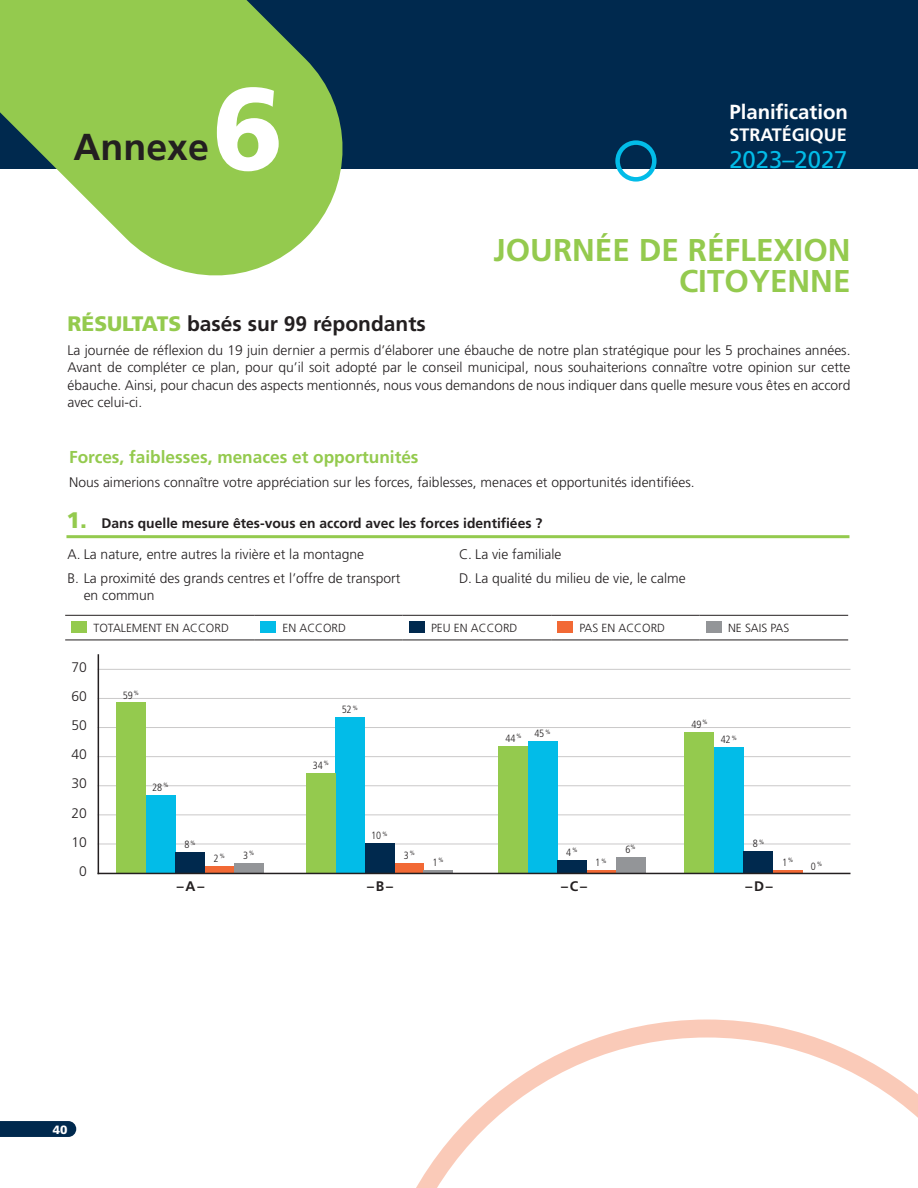
<style>
.page{position:relative;width:918px;height:1188px;background:#fff}
.page>*{position:absolute;margin:0;border:0;box-sizing:border-box;transform-origin:0 0}
.t1{font:900 116.7px "Frutiger LT Pro";color:#fff}
.t2{font:700 37.5px "Frutiger LT Pro";color:#231f20}
.t3{font:700 31.5px/31.5px "Frutiger LT Pro";color:#94ca4e;text-align:right}
.t4{font:24.15px "Frutiger LT Pro";color:#02bce8}
.t5{font:700 21px "Frutiger LT Pro";color:#231f20}
.t6{font:700 20.4px "Frutiger LT Pro";color:#fff}
.t7{font:700 18px "Frutiger LT Pro";color:#fff}
.t8{font:700 17.25px "Frutiger LT Pro";color:#94ca4e}
.t9{font:300 13.8px/17.2px "Frutiger LT Pro";color:#231f20;text-align:justify}
.t10{font:700 13.8px "Frutiger LT Pro";color:#231f20}
.t11{font:900 12px "Frutiger LT Pro";color:#fff}
.t12{font:300 11.85px "Frutiger LT Pro";color:#231f20}
.t13{font:300 condensed 10.5px "Frutiger LT Pro";letter-spacing:-.01em;color:#231f20}
.s1{font-weight:900;color:#94ca4e}
.s2{font-weight:900;font-size:22.5px;color:#94ca4e}
</style>
<div class="page">
<hr style="left:98px;top:654px;width:1px;height:220px;background:#231f20">
<hr style="left:98px;top:844px;width:752px;height:1px;background:#231f20">
<hr style="left:98px;top:814px;width:752px;height:1px;background:#231f20">
<hr style="left:98px;top:785px;width:752px;height:1px;background:#231f20">
<hr style="left:98px;top:756px;width:752px;height:1px;background:#231f20">
<hr style="left:98px;top:727px;width:752px;height:1px;background:#231f20">
<hr style="left:98px;top:698px;width:752px;height:1px;background:#231f20">
<hr style="left:98px;top:669px;width:752px;height:1px;background:#231f20">
<hr style="left:65px;top:615px;width:189px;height:1px;background:#231f20">
<hr style="left:254px;top:615px;width:149px;height:1px;background:#231f20">
<hr style="left:403px;top:615px;width:148px;height:1px;background:#231f20">
<hr style="left:551px;top:615px;width:149px;height:1px;background:#231f20">
<hr style="left:700px;top:615px;width:148px;height:1px;background:#231f20">
<hr style="left:65px;top:640px;width:189px;height:1px;background:#231f20">
<hr style="left:254px;top:640px;width:149px;height:1px;background:#231f20">
<hr style="left:403px;top:640px;width:148px;height:1px;background:#231f20">
<hr style="left:551px;top:640px;width:149px;height:1px;background:#231f20">
<hr style="left:700px;top:640px;width:148px;height:1px;background:#231f20">
<div style="left:71px;top:621px;width:16px;height:11px;background:#94ca4e"></div>
<div style="left:260px;top:621px;width:16px;height:11px;background:#02bce8"></div>
<div style="left:409px;top:621px;width:15px;height:11px;background:#00294e"></div>
<div style="left:557px;top:621px;width:16px;height:11px;background:#f26935"></div>
<div style="left:706px;top:621px;width:15px;height:11px;background:#939598"></div>
<div style="left:146px;top:795px;width:29px;height:78px;background:#02bce8"></div>
<div style="left:205px;top:866px;width:29px;height:7px;background:#f26935"></div>
<div style="left:234px;top:863px;width:29px;height:10px;background:#939598"></div>
<div style="left:116px;top:702px;width:30px;height:171px;background:#94ca4e"></div>
<div style="left:175px;top:852px;width:30px;height:21px;background:#00294e"></div>
<div style="left:335px;top:717px;width:30px;height:156px;background:#02bce8"></div>
<div style="left:394px;top:863px;width:29px;height:10px;background:#f26935"></div>
<hr style="left:423px;top:870px;width:30px;height:3px;background:#939598">
<div style="left:306px;top:773px;width:29px;height:100px;background:#94ca4e"></div>
<div style="left:365px;top:843px;width:29px;height:30px;background:#00294e"></div>
<hr style="left:587px;top:870px;width:29px;height:3px;background:#f26935">
<div style="left:616px;top:857px;width:29px;height:16px;background:#939598"></div>
<div style="left:499px;top:746px;width:29px;height:127px;background:#94ca4e"></div>
<div style="left:528px;top:741px;width:29px;height:132px;background:#02bce8"></div>
<div style="left:557px;top:860px;width:30px;height:13px;background:#00294e"></div>
<hr style="left:773px;top:870px;width:29px;height:3px;background:#f26935">
<div style="left:685px;top:732px;width:29px;height:141px;background:#94ca4e"></div>
<div style="left:714px;top:747px;width:30px;height:126px;background:#02bce8"></div>
<div style="left:744px;top:851px;width:29px;height:22px;background:#00294e"></div>
<div style="left:0;top:0;width:918px;height:168px;background:#00294e"></div>
<svg style="left:0;top:0;width:355px;height:276px;fill:#94ca4e"></svg>
<div style="left:615px;top:140px;width:42px;height:42px;border:4px solid #02bce8;border-radius:50%"></div>
<hr style="left:66px;top:535px;width:783px;height:3px;background:#94ca4e">
<svg style="left:416px;top:1020px;width:502px;height:168px"></svg>
<svg style="left:0;top:1121px;width:76px;height:16px"></svg>
<hr style="left:98px;top:873px;width:752px;height:1px;background:#231f20">
<p class="t2" style="left:74px;top:125px;width:137px">Annexe</p>
<p class="t1" style="left:212px;top:59px;width:73px">6</p>
<p class="t6" style="left:729px;top:100px;width:120px">Planification</p>
<p class="t7" style="left:729px;top:124px;width:119px">STRATÉGIQUE</p>
<p class="t4" style="left:729px;top:146px;width:120px">2023–2027</p>
<p class="t3" style="left:494px;top:234px;width:359px">JOURNÉE DE RÉFLEXION<br>CITOYENNE</p>
<p class="t5" style="left:68px;top:311px;width:360px"><span class="s1">RÉSULTATS</span> basés sur 99 répondants</p>
<p class="t9" style="left:68px;top:342px;width:785px">La journée de réflexion du 19 juin dernier a permis d’élaborer une ébauche de notre plan stratégique pour les 5 prochaines années.<br>Avant de compléter ce plan, pour qu’il soit adopté par le conseil municipal, nous souhaiterions connaître votre opinion sur cette ébauche. Ainsi, pour chacun des aspects mentionnés, nous vous demandons de nous indiquer dans quelle mesure vous êtes en accord avec celui-ci.</p>
<p class="t8" style="left:69px;top:447px;width:351px">Forces, faiblesses, menaces et opportunités</p>
<p class="t9" style="left:69px;top:474px;width:627px">Nous aimerions connaître votre appréciation sur les forces, faiblesses, menaces et opportunités identifiées.</p>
<p class="t10" style="left:66px;top:515px;width:477px"><span class="s2">1.</span> Dans quelle mesure êtes-vous en accord avec les forces identifiées ?</p>
<p class="t9" style="left:68px;top:546px;width:298px">A. La nature, entre autres la rivière et la montagne</p>
<p class="t9" style="left:84px;top:570px;width:318px;text-indent:-16px">B. La proximité des grands centres et l’offre de transport en commun</p>
<p class="t9" style="left:459px;top:546px;width:104px">C. La vie familiale</p>
<p class="t9" style="left:459px;top:570px;width:228px">D. La qualité du milieu de vie, le calme</p>
<p class="t12" style="left:94px;top:621px;width:137px">TOTALEMENT EN ACCORD</p>
<p class="t12" style="left:283px;top:621px;width:65px">EN ACCORD</p>
<p class="t12" style="left:431px;top:621px;width:88px">PEU EN ACCORD</p>
<p class="t12" style="left:580px;top:621px;width:87px">PAS EN ACCORD</p>
<p class="t12" style="left:728px;top:621px;width:63px">NE SAIS PAS</p>
<p class="t9" style="left:71px;top:658px;width:17px">70</p>
<p class="t9" style="left:71px;top:687px;width:17px">60</p>
<p class="t9" style="left:71px;top:717px;width:17px">50</p>
<p class="t9" style="left:71px;top:746px;width:17px">40</p>
<p class="t9" style="left:71px;top:775px;width:17px">30</p>
<p class="t9" style="left:71px;top:804px;width:17px">20</p>
<p class="t9" style="left:71px;top:833px;width:17px">10</p>
<p class="t9" style="left:79px;top:863px;width:9px">0</p>
<p class="t13" style="left:123px;top:689px;width:18px">59<sup>%</sup></p>
<p class="t13" style="left:152px;top:781px;width:18px">28<sup>%</sup></p>
<p class="t13" style="left:342px;top:704px;width:18px">52<sup>%</sup></p>
<p class="t13" style="left:313px;top:759px;width:18px">34<sup>%</sup></p>
<p class="t13" style="left:506px;top:732px;width:18px">44<sup>%</sup></p>
<p class="t13" style="left:534px;top:728px;width:18px">45<sup>%</sup></p>
<p class="t13" style="left:692px;top:718px;width:18px">49<sup>%</sup></p>
<p class="t13" style="left:721px;top:734px;width:18px">42<sup>%</sup></p>
<p class="t13" style="left:184px;top:838px;width:13px">8<sup>%</sup></p>
<p class="t13" style="left:214px;top:852px;width:13px">2<sup>%</sup></p>
<p class="t13" style="left:243px;top:849px;width:13px">3<sup>%</sup></p>
<p class="t13" style="left:371px;top:830px;width:18px">10<sup>%</sup></p>
<p class="t13" style="left:404px;top:849px;width:13px">3<sup>%</sup></p>
<p class="t13" style="left:432px;top:856px;width:13px">1<sup>%</sup></p>
<p class="t13" style="left:566px;top:846px;width:13px">4<sup>%</sup></p>
<p class="t13" style="left:595px;top:857px;width:13px">1<sup>%</sup></p>
<p class="t13" style="left:625px;top:843px;width:11px">6<sup>%</sup></p>
<p class="t13" style="left:753px;top:837px;width:13px">8<sup>%</sup></p>
<p class="t10" style="left:177px;top:878px;width:29px">–A–</p>
<p class="t10" style="left:367px;top:878px;width:27px">–B–</p>
<p class="t10" style="left:561px;top:878px;width:27px">–C–</p>
<p class="t10" style="left:745px;top:878px;width:29px">–D–</p>
<p class="t13" style="left:782px;top:856px;width:13px">1<sup>%</sup></p>
<p class="t13" style="left:811px;top:860px;width:13px">0<sup>%</sup></p>
<p class="t11" style="left:53px;top:1122px;width:16px">40</p>
</div>
